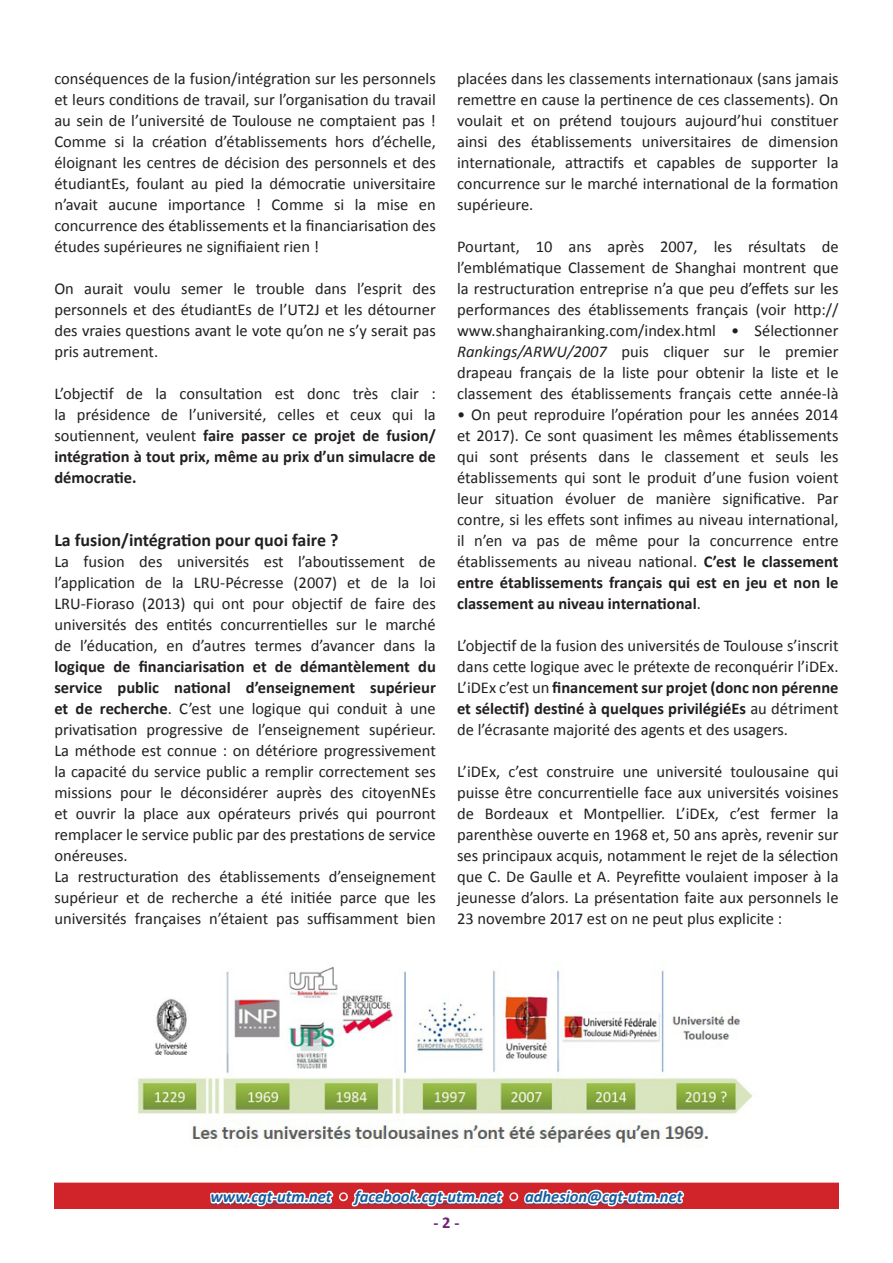
<style>
.page{position:relative;width:893px;height:1263px;background:#fff}
.page>*{position:absolute;margin:0;border:0;box-sizing:border-box;transform-origin:0 0}
.Titre_3{font:700 18px "Calibri";color:#231f20}
.t1{font:16.5px/21px "Calibri";color:#231f20;text-align:justify}
.Italique_centré_norm{font:italic 700 16.5px "Calibri";color:#175d9e}
.t2{font:700 16.5px "Calibri";color:#722273}
.s1{font-weight:700}
.s2{font-style:italic}
.s3{color:#d1232a}
</style>
<div class="page">
<div style="left:55px;top:1183px;width:783px;height:25px;background:#d1232a"></div>
<svg style="left:210px;top:1189px;width:475px;height:17px"></svg>
<div style="left:54px;top:1182px;width:785px;height:27px;border:2px solid #d1232a"></div>
<img style="left:136px;top:966px;width:616px;height:182px">
<p class="t1" style="left:54px;top:68px;width:383px">conséquences de la fusion/intégration sur les personnels et leurs conditions de travail, sur l’organisation du travail au sein de l’université de Toulouse ne comptaient pas !<br>Comme si la création d’établissements hors d’échelle, éloignant les centres de décision des personnels et des étudiantEs, foulant au pied la démocratie universitaire n’avait aucune importance ! Comme si la mise en concurrence des établissements et la financiarisation des études supérieures ne signifiaient rien !</p>
<p class="t1" style="left:54px;top:278px;width:383px">On aurait voulu semer le trouble dans l’esprit des personnels et des étudiantEs de l’UT2J et les détourner des vraies questions avant le vote qu’on ne s’y serait pas pris autrement.</p>
<p class="t1" style="left:54px;top:383px;width:383px">L’objectif de la consultation est donc très clair : la présidence de l’université, celles et ceux qui la soutiennent, veulent <span class="s1">faire passer ce projet de fusion/ intégration à tout prix, même au prix d’un simulacre de démocratie.</span></p>
<p class="Titre_3" style="left:54px;top:529px;width:286px">La fusion/intégration pour quoi faire ?</p>
<p class="t1" style="left:54px;top:551px;width:383px">La fusion des universités est l’aboutissement de l’application de la LRU-Pécresse (2007) et de la loi LRU-Fioraso (2013) qui ont pour objectif de faire des universités des entités concurrentielles sur le marché de l’éducation, en d’autres termes d’avancer dans la <span class="s1">logique de financiarisation et de démantèlement du service public national d’enseignement supérieur et de recherche</span>. C’est une logique qui conduit à une privatisation progressive de l’enseignement supérieur.<br>La méthode est connue : on détériore progressivement la capacité du service public a remplir correctement ses missions pour le déconsidérer auprès des citoyenNEs et ouvrir la place aux opérateurs privés qui pourront remplacer le service public par des prestations de service onéreuses.</p>
<p class="t1" style="left:54px;top:866px;width:383px">La restructuration des établissements d’enseignement supérieur et de recherche a été initiée parce que les universités françaises n’étaient pas suffisamment bien</p>
<p class="t1" style="left:457px;top:68px;width:383px">placées dans les classements internationaux (sans jamais remettre en cause la pertinence de ces classements). On voulait et on prétend toujours aujourd’hui constituer ainsi des établissements universitaires de dimension internationale, attractifs et capables de supporter la concurrence sur le marché international de la formation supérieure.</p>
<p class="t1" style="left:457px;top:236px;width:383px">Pourtant, 10 ans après 2007, les résultats de l’emblématique Classement de Shanghai montrent que la restructuration entreprise n’a que peu d’effets sur les performances des établissements français (voir http:// www.shanghairanking.com/index.html • Sélectionner <span class="s2">Rankings/ARWU/2007</span> puis cliquer sur le premier drapeau français de la liste pour obtenir la liste et le classement des établissements français cette année-là</p>
<p class="t1" style="left:457px;top:404px;width:383px">• On peut reproduire l’opération pour les années 2014 et 2017). Ce sont quasiment les mêmes établissements qui sont présents dans le classement et seuls les établissements qui sont le produit d’une fusion voient leur situation évoluer de manière significative. Par contre, si les effets sont infimes au niveau international, il n’en va pas de même pour la concurrence entre établissements au niveau national. <span class="s1">C’est le classement entre établissements français qui est en jeu et non le classement au niveau international</span>.</p>
<p class="t1" style="left:457px;top:635px;width:383px">L’objectif de la fusion des universités de Toulouse s’inscrit dans cette logique avec le prétexte de reconquérir l’iDEx.<br>L’iDEx c’est un <span class="s1">financement sur projet (donc non pérenne et sélectif) destiné à quelques privilégiéEs</span> au détriment de l’écrasante majorité des agents et des usagers.</p>
<p class="t1" style="left:457px;top:761px;width:383px">L’iDEx, c’est construire une université toulousaine qui puisse être concurrentielle face aux universités voisines de Bordeaux et Montpellier. L’iDEx, c’est fermer la parenthèse ouverte en 1968 et, 50 ans après, revenir sur ses principaux acquis, notamment le rejet de la sélection que C. De Gaulle et A. Peyrefitte voulaient imposer à la jeunesse d’alors. La présentation faite aux personnels le 23 novembre 2017 est on ne peut plus explicite :</p>
<p class="Italique_centré_norm" style="left:211px;top:1186px;width:473px">www.cgt-utm.net <span class="s3">•</span> facebook.cgt-utm.net <span class="s3">•</span> adhesion@cgt-utm.net</p>
<p class="t2" style="left:433px;top:1211px;width:27px">- 2 -</p>
</div>
